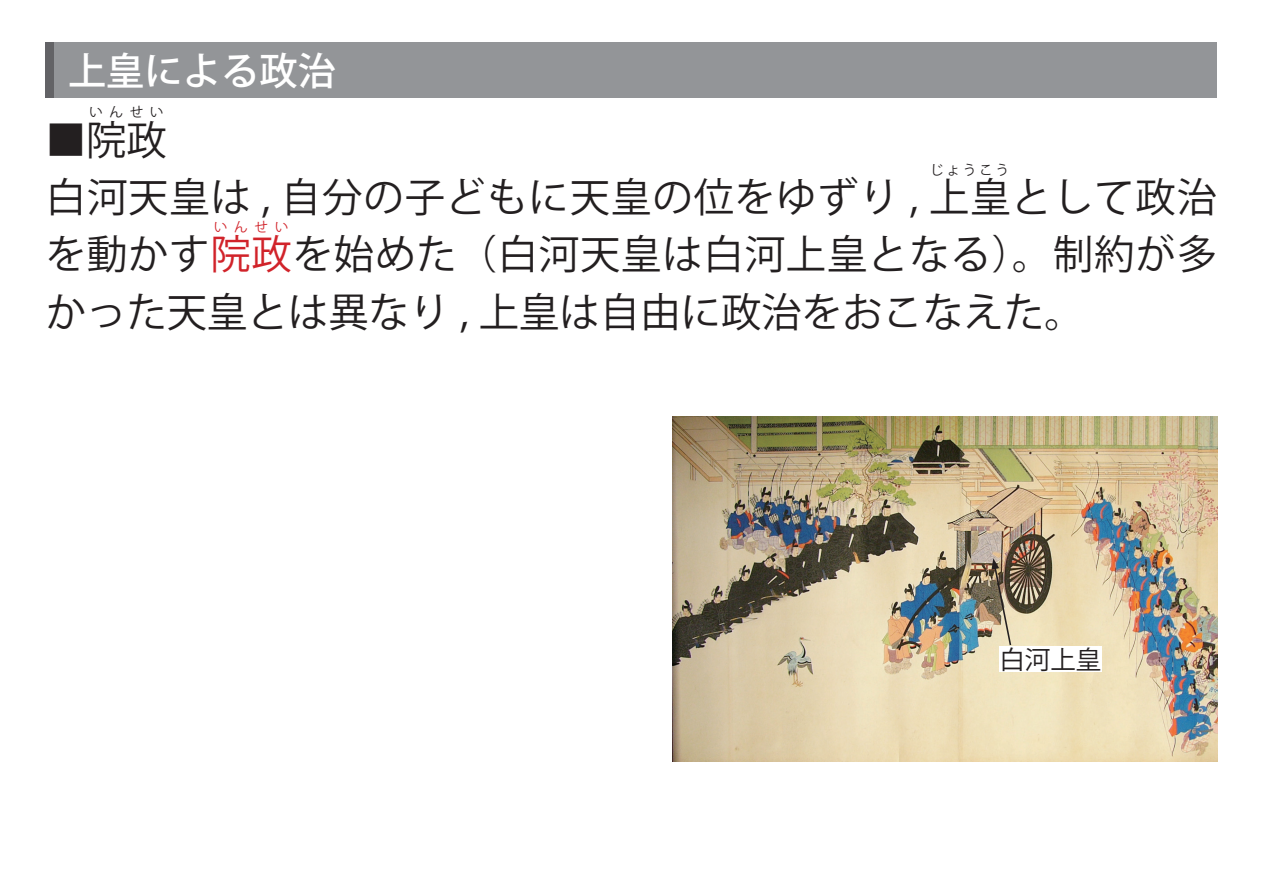
<style>
.page{position:relative;width:1263px;height:893px;background:#fff}
.page>*{position:absolute;margin:0;border:0;box-sizing:border-box;transform-origin:0 0}
.t1{font:40.35px "Koz Go Pr 6 N";letter-spacing:.02em;color:#231f20}
.t2{font:40.35px "Koz Go Pr 6 N";color:#231f20}
.t3{font:500 38.25px "Koz Go Pr 6 N";color:#fff}
.t4{font:25.5px "Koz Go Pr 6 N";color:#231f20}
.t5{font:13.8px "Koz Go Pr 6 N";letter-spacing:.18em;color:#231f20}
.t6{font:13.8px "Koz Go Pr 6 N";color:#d1232a}
.s1{color:#d1232a}
</style>
<div class="page">
<img style="left:673px;top:417px;width:544px;height:344px">
<div style="left:999px;top:646px;width:102px;height:26px;background:#fff"></div>
<svg style="left:991px;top:558px;width:21px;height:89px"></svg>
<div style="left:46px;top:43px;width:1171px;height:55px;background:#939598"></div>
<div style="left:46px;top:43px;width:8px;height:55px;background:#636366"></div>
<p class="t3" style="left:68px;top:49px;width:269px">上皇による政治</p>
<p class="t5" style="left:89px;top:105px;width:76px">いんせい</p>
<p class="t1" style="left:46px;top:117px;width:123px">■院政</p>
<p class="t5" style="left:930px;top:162px;width:81px">じょうこう</p>
<p class="t1" style="left:46px;top:174px;width:1173px">白河天皇は , 自分の子どもに天皇の位をゆずり , 上皇として政治</p>
<p class="t6" style="left:214px;top:219px;width:77px">いんせい</p>
<p class="t1" style="left:46px;top:232px;width:1173px">を動かす<span class="s1">院政</span>を始めた（白河天皇は白河上皇となる）。制約が多</p>
<p class="t2" style="left:46px;top:289px;width:1040px">かった天皇とは異なり , 上皇は自由に政治をおこなえた。</p>
<p class="t4" style="left:999px;top:645px;width:104px">白河上皇</p>
</div>
